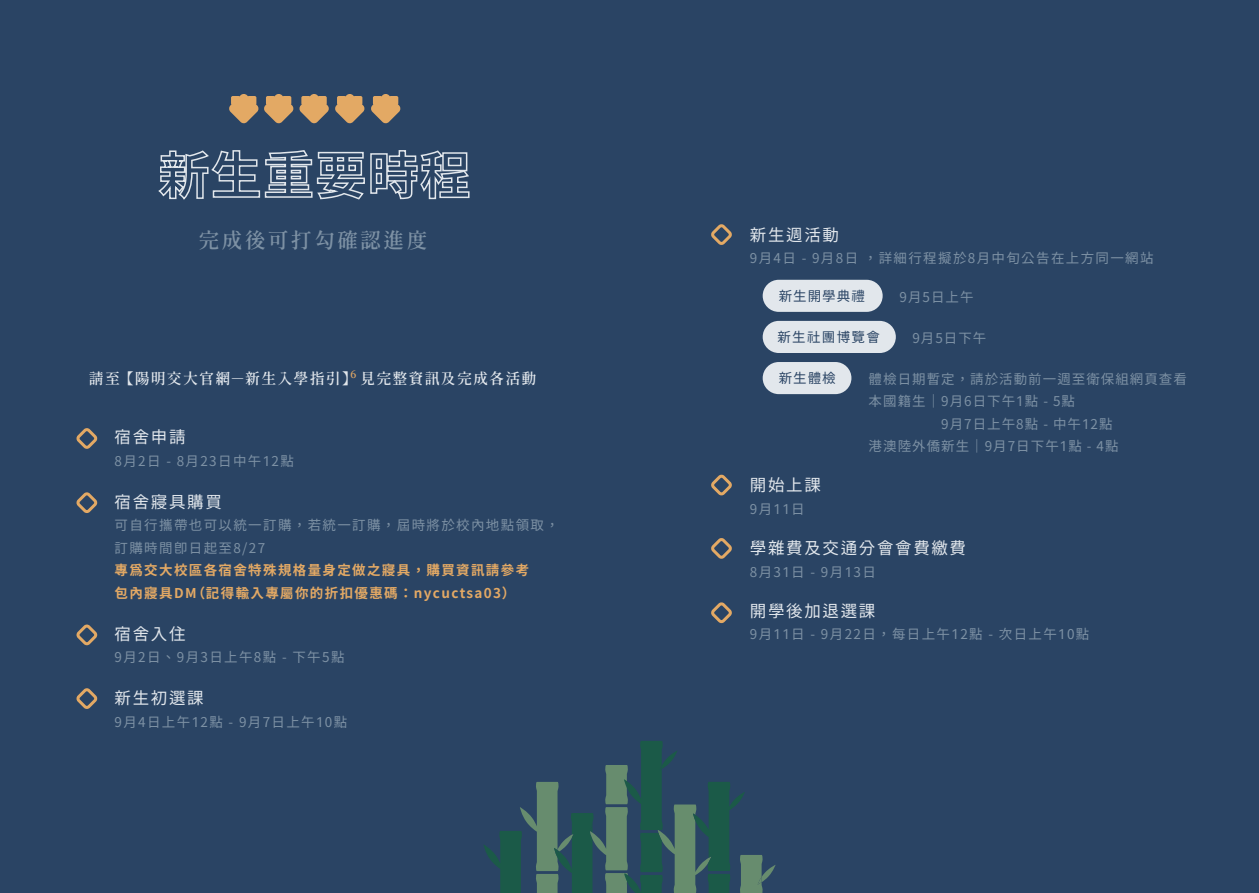
<style>
.page{position:relative;width:1259px;height:893px;background:#fff}
.page>*{position:absolute;margin:0;border:0;box-sizing:border-box;transform-origin:0 0}
.t1{font:600 21px "Gen Wan Min TW";letter-spacing:.1em;color:#7d91a4}
.t2{font:16.5px "Gen Yo Gothic TW R";letter-spacing:.1em;color:#e2e7ec}
.t3{font:600 15px "Gen Wan Min TW";letter-spacing:.075em;color:#e2e7ec}
.t4{font:13.5px/22.5px "Gen Yo Gothic TW R";letter-spacing:.1em;color:#7d91a4}
.t5{font:13.5px "Gen Yo Gothic TW R";letter-spacing:.075em;color:#7d91a4}
.t6{font:13.5px/22.5px "Gen Yo Gothic TW B";letter-spacing:.1em;color:#e3a964}
.t7{font:13.5px "Gen Yo Gothic TW R";letter-spacing:.075em;color:#2a4464}
.t8{font:13.5px "Gen Yo Gothic TW R";letter-spacing:.1em;color:#2a4464}
.s1{font-family:"Gen Yo Gothic TW B"}
</style>
<div class="page">
<div style="left:0;top:0;width:640px;height:893px;background:#2a4464"></div>
<div style="left:619px;top:0;width:640px;height:893px;background:#2a4464"></div>
<svg style="left:158px;top:150px;width:312px;height:50px"></svg>
<svg style="left:229px;top:94px;width:100px;height:30px"></svg>
<div style="left:318px;top:96px;width:9px;height:9px;background:#e3a964;border-radius:2px"></div>
<div style="left:301px;top:96px;width:9px;height:9px;background:#e3a964;border-radius:2px"></div>
<svg style="left:335px;top:94px;width:66px;height:30px"></svg>
<div style="left:389px;top:96px;width:9px;height:9px;background:#e3a964;border-radius:2px"></div>
<div style="left:373px;top:96px;width:9px;height:9px;background:#e3a964;border-radius:2px"></div>
<svg style="left:76px;top:428px;width:22px;height:21px"></svg>
<svg style="left:76px;top:492px;width:22px;height:21px"></svg>
<svg style="left:76px;top:624px;width:22px;height:22px"></svg>
<svg style="left:76px;top:688px;width:22px;height:21px"></svg>
<svg style="left:711px;top:474px;width:21px;height:22px"></svg>
<svg style="left:711px;top:538px;width:21px;height:21px"></svg>
<svg style="left:711px;top:602px;width:21px;height:22px"></svg>
<svg style="left:711px;top:224px;width:21px;height:21px"></svg>
<div style="left:762px;top:280px;width:120px;height:32px;background:#e2e7ec;border-radius:16px"></div>
<div style="left:762px;top:321px;width:134px;height:32px;background:#e2e7ec;border-radius:16px"></div>
<div style="left:762px;top:362px;width:89px;height:32px;background:#e2e7ec;border-radius:16px"></div>
<svg style="left:484px;top:741px;width:291px;height:152px"></svg>
<h1 class="t1" style="left:198px;top:229px;width:230px">完成後可打勾確認進度</h1>
<p class="t3" style="left:89px;top:370px;width:449px">請至 【陽明交大官網－新生入學指引】<sup>6</sup> 見完整資訊及完成各活動</p>
<p class="t2" style="left:115px;top:428px;width:72px">宿舍申請</p>
<p class="t4" style="left:115px;top:450px;width:181px">8月2日 - 8月23日中午12點</p>
<p class="t2" style="left:115px;top:492px;width:109px">宿舍寢具購買</p>
<p class="t4" style="left:115px;top:514px;width:446px">可自行攜帶也可以統一訂購，若統一訂購，屆時將於校內地點領取，訂購時間即日起至8/27</p>
<p class="t6" style="left:115px;top:559px;width:416px">專為交大校區各宿舍特殊規格量身定做之寢具，購買資訊請參考包內寢具DM（記得輸入專屬你的折扣優惠碼：nycuctsa03）</p>
<p class="t2" style="left:115px;top:625px;width:72px">宿舍入住</p>
<p class="t4" style="left:115px;top:646px;width:231px">9月2日、9月3日上午8點 - 下午5點</p>
<p class="t2" style="left:115px;top:689px;width:91px">新生初選課</p>
<p class="t4" style="left:115px;top:711px;width:234px">9月4日上午12點 - 9月7日上午10點</p>
<p class="t2" style="left:750px;top:225px;width:91px">新生週活動</p>
<p class="t4" style="left:750px;top:247px;width:405px">9月4日 - 9月8日 ，詳細行程擬於8月中旬公告在上方同一網站</p>
<p class="t7" style="left:779px;top:289px;width:88px">新生開學典禮</p>
<p class="t4" style="left:899px;top:286px;width:76px">9月5日上午</p>
<p class="t8" style="left:777px;top:330px;width:104px">新生社團博覽會</p>
<p class="t4" style="left:912px;top:327px;width:76px">9月5日下午</p>
<p class="t7" style="left:779px;top:371px;width:59px">新生體檢</p>
<p class="t5" style="left:868px;top:371px;width:320px">體檢日期暫定，請於活動前一週至衛保組網頁查看</p>
<p class="t5" style="left:868px;top:394px;width:208px">本國籍生<span class="s1">｜</span>9月6日下午1點 - 5點</p>
<p class="t5" style="left:922px;top:416px;width:191px">　 9月7日上午8點 - 中午12點</p>
<p class="t5" style="left:868px;top:439px;width:251px">港澳陸外僑新生<span class="s1">｜</span>9月7日下午1點 - 4點</p>
<p class="t2" style="left:750px;top:476px;width:72px">開始上課</p>
<p class="t4" style="left:750px;top:498px;width:56px">9月11日</p>
<p class="t2" style="left:750px;top:539px;width:218px">學雜費及交通分會會費繳費</p>
<p class="t4" style="left:750px;top:561px;width:127px">8月31日 - 9月13日</p>
<p class="t2" style="left:750px;top:602px;width:127px">開學後加退選課</p>
<p class="t4" style="left:750px;top:623px;width:341px">9月11日 - 9月22日，每日上午12點 - 次日上午10點</p>
</div>
